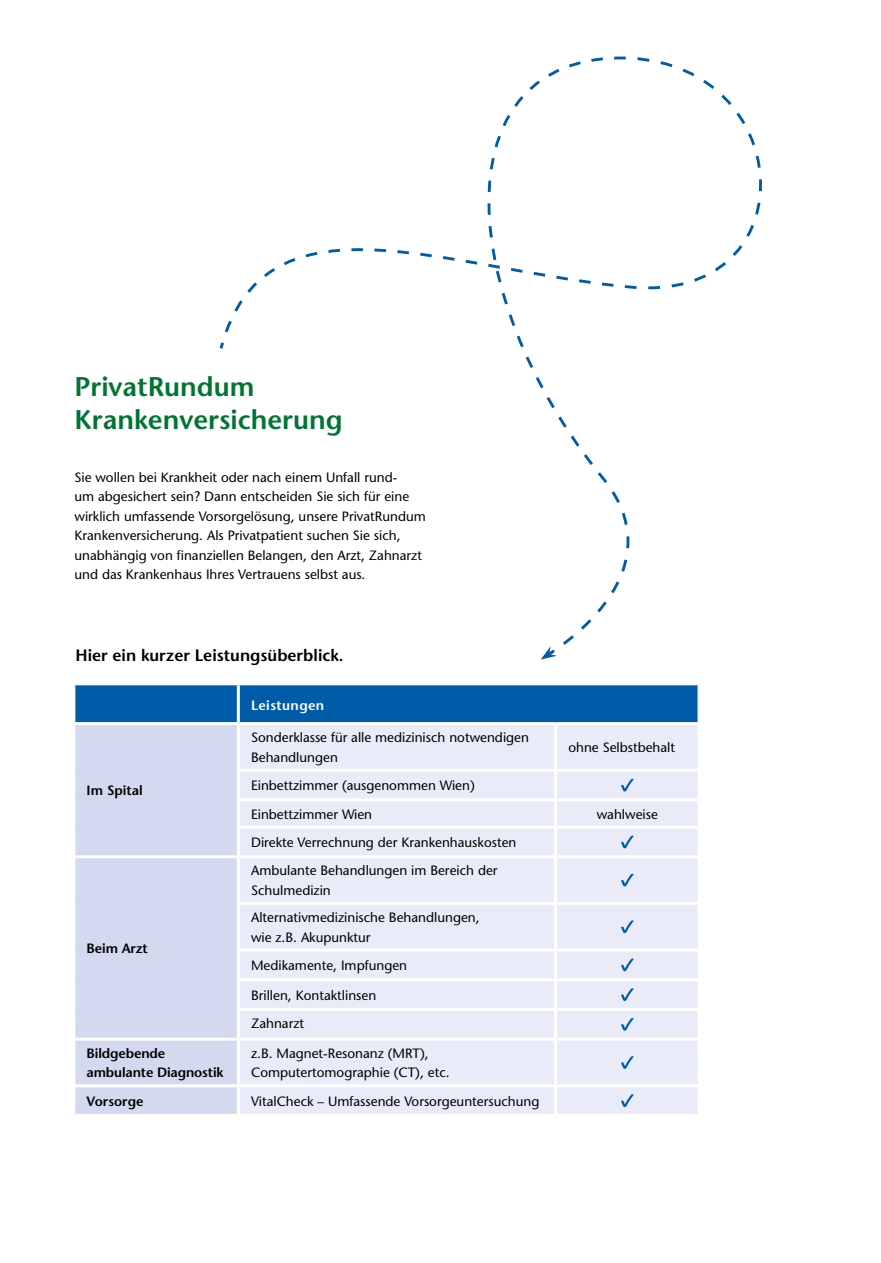
<style>
.page{position:relative;width:881px;height:1263px;background:#fff}
.page>*{position:absolute;margin:0;border:0;box-sizing:border-box;transform-origin:0 0}
.t1{font:600 27px/33px "Stone Sans";color:#007532}
.t2{font:600 16.5px "Stone Sans";color:#000}
.t3{font:13.5px/19.5px "Stone Sans";color:#000}
.t4{font:600 13.5px/19.5px "Stone Sans";letter-spacing:-.01em;color:#000}
.t5{font:600 13.5px "Stone Sans";letter-spacing:.03em;color:#fff}
</style>
<div class="page">
<div style="left:75px;top:685px;width:622px;height:37px;background:#005ca9"></div>
<div style="left:75px;top:725px;width:162px;height:389px;background:#d3daf0"></div>
<div style="left:240px;top:725px;width:457px;height:177px;background:#e9ecf8"></div>
<div style="left:240px;top:905px;width:457px;height:209px;background:#e9ecf8"></div>
<hr style="left:237px;top:685px;width:3px;height:37px;background:#fff">
<hr style="left:238px;top:855px;width:317px;height:3px;background:#fff">
<hr style="left:555px;top:855px;width:145px;height:3px;background:#fff">
<hr style="left:72px;top:1084px;width:166px;height:3px;background:#fff">
<hr style="left:554px;top:725px;width:3px;height:44px;background:#fff">
<hr style="left:554px;top:858px;width:3px;height:44px;background:#fff">
<hr style="left:554px;top:905px;width:3px;height:43px;background:#fff">
<hr style="left:237px;top:948px;width:318px;height:3px;background:#fff">
<hr style="left:555px;top:948px;width:145px;height:3px;background:#fff">
<hr style="left:554px;top:951px;width:3px;height:27px;background:#fff">
<hr style="left:237px;top:978px;width:318px;height:3px;background:#fff">
<hr style="left:555px;top:978px;width:145px;height:3px;background:#fff">
<hr style="left:554px;top:981px;width:3px;height:27px;background:#fff">
<hr style="left:237px;top:1008px;width:318px;height:3px;background:#fff">
<hr style="left:555px;top:1008px;width:145px;height:3px;background:#fff">
<hr style="left:554px;top:1011px;width:3px;height:27px;background:#fff">
<hr style="left:238px;top:1038px;width:317px;height:3px;background:#fff">
<hr style="left:555px;top:1038px;width:145px;height:3px;background:#fff">
<hr style="left:554px;top:1041px;width:3px;height:43px;background:#fff">
<hr style="left:238px;top:1084px;width:317px;height:3px;background:#fff">
<hr style="left:555px;top:1084px;width:145px;height:3px;background:#fff">
<hr style="left:554px;top:1087px;width:3px;height:27px;background:#fff">
<hr style="left:237px;top:769px;width:318px;height:3px;background:#fff">
<hr style="left:555px;top:769px;width:145px;height:3px;background:#fff">
<hr style="left:72px;top:855px;width:166px;height:3px;background:#fff">
<hr style="left:72px;top:1038px;width:166px;height:3px;background:#fff">
<svg style="left:240px;top:772px;width:458px;height:83px;background:#eaedf8"></svg>
<svg style="left:620px;top:874px;width:13px;height:12px"></svg>
<svg style="left:620px;top:920px;width:13px;height:13px"></svg>
<svg style="left:620px;top:958px;width:13px;height:13px"></svg>
<svg style="left:620px;top:988px;width:13px;height:13px"></svg>
<svg style="left:620px;top:1018px;width:13px;height:13px"></svg>
<svg style="left:620px;top:1056px;width:13px;height:13px"></svg>
<svg style="left:620px;top:1094px;width:13px;height:13px"></svg>
<svg style="left:639px;top:57px;width:123px;height:233px"></svg>
<svg style="left:219px;top:56px;width:420px;height:427px"></svg>
<svg style="left:540px;top:491px;width:90px;height:169px"></svg>
<h1 class="t1" style="left:74px;top:370px;width:269px">PrivatRundum<br>Krankenversicherung</h1>
<p class="t3" style="left:74px;top:467px;width:353px">Sie wollen bei Krankheit oder nach einem Unfall rund-<br>um abgesichert sein? Dann entscheiden Sie sich für eine wirklich umfassende Vorsorgelösung, unsere PrivatRundum Krankenversicherung. Als Privatpatient suchen Sie sich, unabhängig von finanziellen Belangen, den Arzt, Zahnarzt und das Krankenhaus Ihres Vertrauens selbst aus.</p>
<p class="t2" style="left:75px;top:645px;width:269px">Hier ein kurzer Leistungsüberblick.</p>
<p class="t5" style="left:251px;top:697px;width:75px">Leistungen</p>
<p class="t4" style="left:87px;top:781px;width:58px">Im Spital</p>
<p class="t4" style="left:87px;top:938px;width:63px">Beim Arzt</p>
<p class="t3" style="left:251px;top:728px;width:279px">Sonderklasse für alle medizinisch notwendigen<br>Behandlungen</p>
<p class="t3" style="left:568px;top:737px;width:108px">ohne Selbstbehalt</p>
<p class="t3" style="left:251px;top:771px;width:225px;line-height:28.3px">Einbettzimmer (ausgenommen Wien)<br>Einbettzimmer Wien</p>
<p class="t3" style="left:596px;top:804px;width:63px">wahlweise</p>
<p class="t3" style="left:251px;top:832px;width:267px">Direkte Verrechnung der Krankenhauskosten</p>
<p class="t3" style="left:251px;top:861px;width:248px">Ambulante Behandlungen im Bereich der<br>Schulmedizin</p>
<p class="t3" style="left:251px;top:908px;width:230px">Alternativmedizinische Behandlungen, wie z.B. Akupunktur</p>
<p class="t3" style="left:251px;top:950px;width:157px;line-height:29.7px">Medikamente, Impfungen<br>Brillen, Kontaktlinsen</p>
<p class="t3" style="left:251px;top:1014px;width:54px">Zahnarzt</p>
<p class="t4" style="left:87px;top:1043px;width:138px">Bildgebende ambulante Diagnostik</p>
<p class="t3" style="left:251px;top:1043px;width:200px">z.B. Magnet-Resonanz (MRT),<br>Computertomographie (CT), etc.</p>
<p class="t4" style="left:87px;top:1091px;width:58px">Vorsorge</p>
<p class="t3" style="left:251px;top:1091px;width:290px">VitalCheck – Umfassende Vorsorgeuntersuchung</p>
</div>
